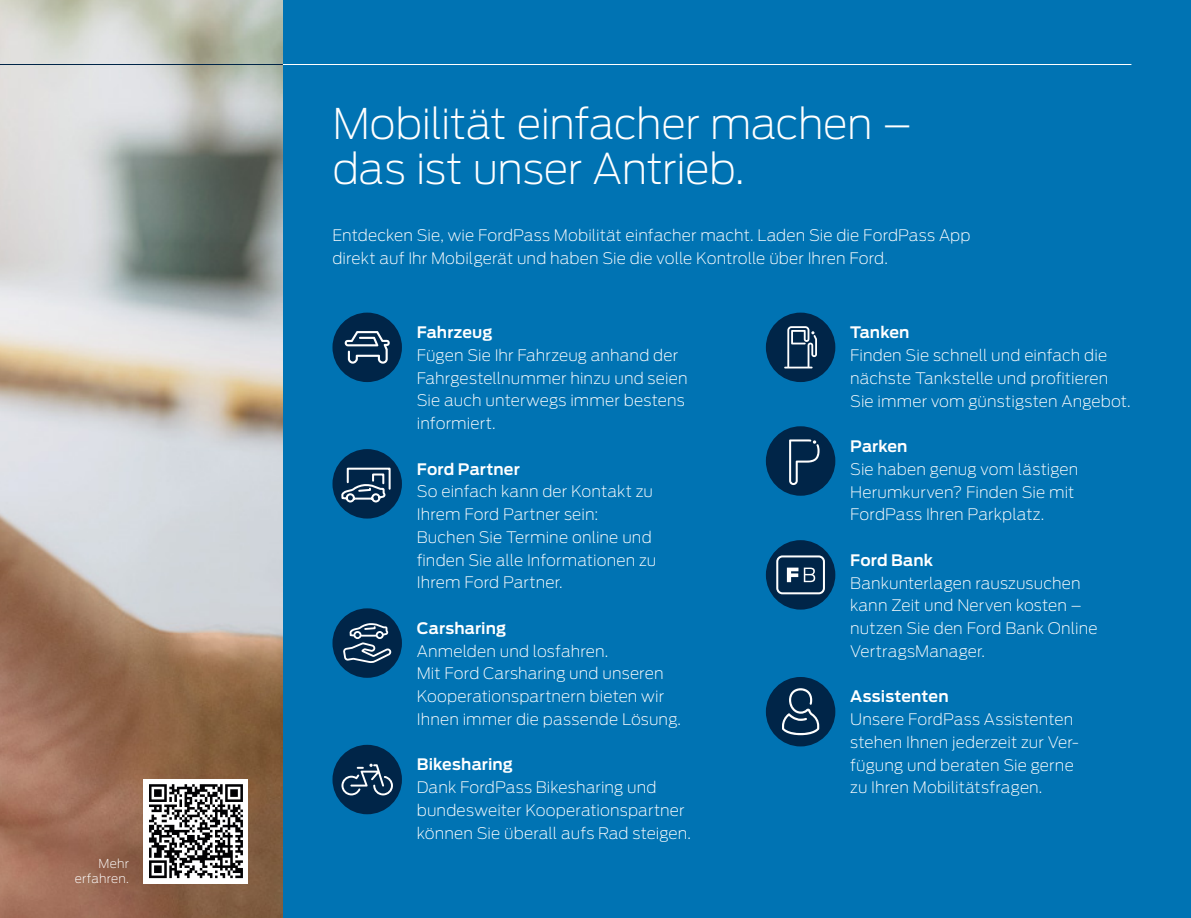
<style>
.page{position:relative;width:1191px;height:918px;background:#0073b3}
.page>*{position:absolute;margin:0;border:0;box-sizing:border-box;transform-origin:0 0}
.t1{font:200 42px/44.6px "Ford Antenna";letter-spacing:-.015em;color:#fff}
.t2{font:200 15.75px/22.8px "Ford Antenna";letter-spacing:.005em;color:#fff}
.t3{font:600 15.75px "Ford Antenna";letter-spacing:.01em;color:#fff}
.t4{font:200 12.25px/15.8px "Ford Antenna";letter-spacing:.015em;color:#fff;text-align:right}
</style>
<div class="page">
<img style="left:0;top:0;width:283px;height:918px">
<hr style="left:283px;top:64px;width:848px;height:1px;background:#fff">
<hr style="left:0;top:64px;width:283px;height:1px;background:#002548">
<div style="left:144px;top:779px;width:104px;height:104px;background:#fff"></div>
<svg style="left:149px;top:784px;width:94px;height:94px"></svg>
<div style="left:332px;top:745px;width:70px;height:69px;background:#002548;border-radius:50%"></div>
<svg style="left:341px;top:763px;width:52px;height:32px"></svg>
<div style="left:332px;top:313px;width:70px;height:69px;background:#002548;border-radius:50%"></div>
<svg style="left:345px;top:331px;width:45px;height:33px"></svg>
<div style="left:332px;top:449px;width:70px;height:69px;background:#002548;border-radius:50%"></div>
<svg style="left:341px;top:467px;width:50px;height:36px"></svg>
<div style="left:766px;top:313px;width:69px;height:69px;background:#002548;border-radius:50%"></div>
<svg style="left:784px;top:326px;width:33px;height:42px"></svg>
<div style="left:766px;top:426px;width:69px;height:70px;background:#002548;border-radius:50%"></div>
<svg style="left:789px;top:439px;width:30px;height:46px"></svg>
<div style="left:766px;top:677px;width:69px;height:69px;background:#002548;border-radius:50%"></div>
<svg style="left:782px;top:688px;width:37px;height:47px"></svg>
<div style="left:766px;top:540px;width:69px;height:69px;background:#002548;border-radius:50%"></div>
<div style="left:776px;top:555px;width:49px;height:39px;border:2px solid #fff;border-radius:5px"></div>
<svg style="left:787px;top:567px;width:11px;height:15px"></svg>
<svg style="left:804px;top:567px;width:11px;height:15px"></svg>
<div style="left:332px;top:608px;width:70px;height:70px;background:#002548;border-radius:50%"></div>
<svg style="left:343px;top:623px;width:49px;height:40px"></svg>
<p class="t4" style="left:75px;top:853px;width:56px">Mehr erfahren.</p>
<h1 class="t1" style="left:332px;top:96px;width:581px">Mobilität einfacher machen – das ist unser Antrieb.</h1>
<p class="t2" style="left:332px;top:222px;width:639px">Entdecken Sie, wie FordPass Mobilität einfacher macht. Laden Sie die FordPass App direkt auf Ihr Mobilgerät und haben Sie die volle Kontrolle über Ihren Ford.</p>
<p class="t3" style="left:417px;top:318px;width:77px">Fahrzeug</p>
<p class="t2" style="left:417px;top:342px;width:272px">Fügen Sie Ihr Fahrzeug anhand der<br>Fahrgestellnummer hinzu und seien<br>Sie auch unterwegs immer bestens informiert.</p>
<p class="t3" style="left:417px;top:455px;width:105px">Ford Partner</p>
<p class="t2" style="left:417px;top:478px;width:241px">So einfach kann der Kontakt zu<br>Ihrem Ford Partner sein:<br>Buchen Sie Termine online und finden Sie alle Informationen zu<br>Ihrem Ford Partner.</p>
<p class="t3" style="left:417px;top:614px;width:91px">Carsharing</p>
<p class="t2" style="left:417px;top:637px;width:266px">Anmelden und losfahren.<br>Mit Ford Carsharing und unseren<br>Kooperationspartnern bieten wir<br>Ihnen immer die passende Lösung.</p>
<p class="t3" style="left:417px;top:751px;width:98px">Bikesharing</p>
<p class="t2" style="left:417px;top:774px;width:276px">Dank FordPass Bikesharing und bundesweiter Kooperationspartner können Sie überall aufs Rad steigen.</p>
<p class="t3" style="left:850px;top:318px;width:61px">Tanken</p>
<p class="t2" style="left:850px;top:342px;width:282px">Finden Sie schnell und einfach die nächste Tankstelle und profitieren<br>Sie immer vom günstigsten Angebot.</p>
<p class="t3" style="left:850px;top:432px;width:59px">Parken</p>
<p class="t2" style="left:850px;top:456px;width:230px">Sie haben genug vom lästigen<br>Herumkurven? Finden Sie mit<br>FordPass Ihren Parkplatz.</p>
<p class="t3" style="left:850px;top:546px;width:84px">Ford Bank</p>
<p class="t2" style="left:850px;top:569px;width:249px">Bankunterlagen rauszusuchen kann Zeit und Nerven kosten – nutzen Sie den Ford Bank Online<br>VertragsManager.</p>
<p class="t3" style="left:850px;top:682px;width:100px">Assistenten</p>
<p class="t2" style="left:850px;top:706px;width:230px">Unsere FordPass Assistenten stehen Ihnen jederzeit zur Ver&shy;fügung und beraten Sie gerne zu Ihren Mobilitätsfragen.</p>
</div>
